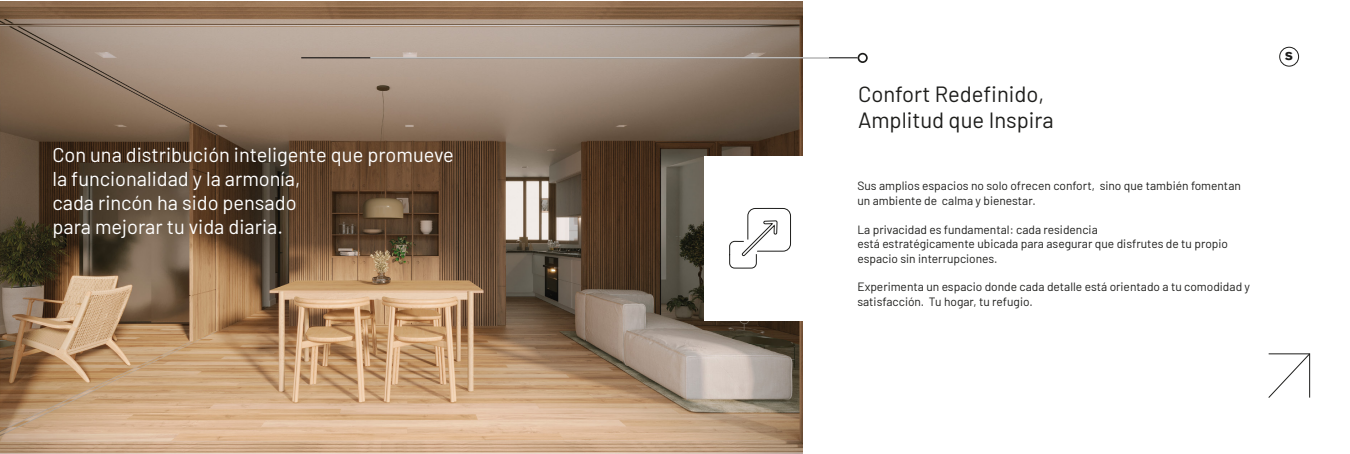
<style>
.page{position:relative;width:1350px;height:454px;background:#fff}
.page>*{position:absolute;margin:0;border:0;box-sizing:border-box;transform-origin:0 0}
.t1{font:22px/26.4px "Barlow";color:#1d1d1b}
.t2{font:20px/24px "Barlow";color:#fff}
.t3{font:12px/14.4px "Barlow";color:#1d1d1b}
.t4{font:800 11.35px "Real Head Pro";color:#1d1d1b}
</style>
<div class="page">
<img style="left:0;top:1px;width:802px;height:453px">
<svg style="left:1268px;top:353px;width:42px;height:45px"></svg>
<div style="left:1279px;top:47px;width:19px;height:19px;border:1px solid #1d1d1b;border-radius:50%"></div>
<div style="left:704px;top:156px;width:103px;height:164px;background:#fff"></div>
<hr style="left:301px;top:58px;width:556px;height:1px;background:#000">
<hr style="left:370px;top:58px;width:459px;height:1px;background:#fff">
<svg style="left:857px;top:53px;width:11px;height:10px"></svg>
<div style="left:859px;top:55px;width:7px;height:6px;background:#fff;border-radius:50%"></div>
<svg style="left:729px;top:207px;width:62px;height:61px"></svg>
<h2 class="t2" style="left:52px;top:141px;width:403px">Con una distribución inteligente que promueve la funcionalidad y la armonía,<br>cada rincón ha sido pensado<br>para mejorar tu vida diaria.</h2>
<h1 class="t1" style="left:858px;top:79px;width:197px">Confort Redefinido,<br>Amplitud que Inspira</h1>
<p class="t3" style="left:857px;top:178px;width:385px">Sus amplios espacios no solo ofrecen confort, sino que también fomentan un ambiente de calma y bienestar.</p>
<p class="t3" style="left:857px;top:221px;width:372px">La privacidad es fundamental: cada residencia<br>está estratégicamente ubicada para asegurar que disfrutes de tu propio espacio sin interrupciones.</p>
<p class="t3" style="left:857px;top:279px;width:394px">Experimenta un espacio donde cada detalle está orientado a tu comodidad y satisfacción. Tu hogar, tu refugio.</p>
<p class="t4" style="left:1285px;top:48px;width:9px">S</p>
</div>
